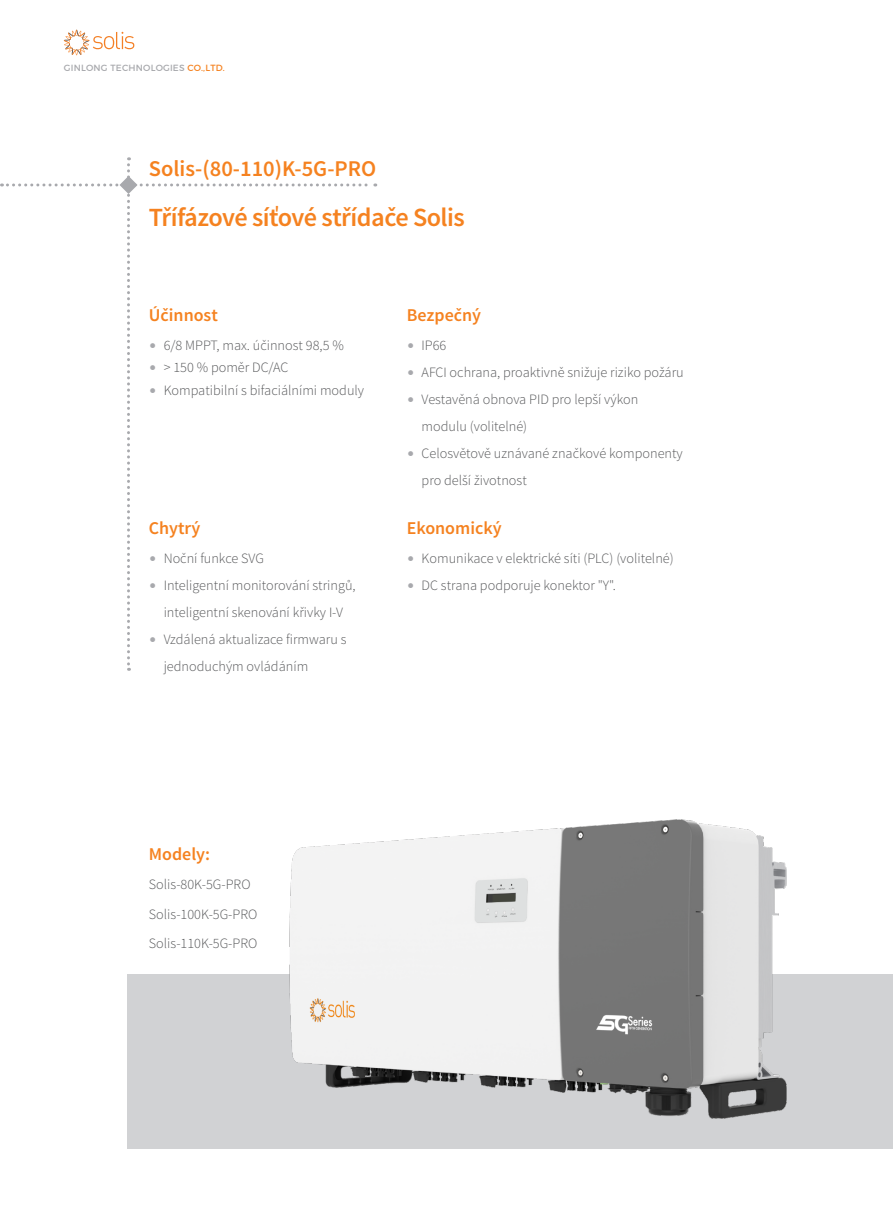
<style>
.page{position:relative;width:893px;height:1212px;background:#fff}
.page>*{position:absolute;margin:0;border:0;box-sizing:border-box;transform-origin:0 0}
.t1{font:600 26.25px "Source Sans Pro";letter-spacing:-.02em;color:#f58220}
.t2{font:600 22.5px "Source Sans Pro";color:#f58220}
.t3{font:600 18px "Source Sans Pro";color:#f58220}
.t4{font:300 14.25px/27px "Source Sans Pro";color:#57585a}
.t5{font:9px "Montserrat";letter-spacing:.025em;color:#a8a9ad}
.s1{color:#f58220}
.s2{color:#a8a9ad}
</style>
<div class="page">
<div style="left:128px;top:974px;width:765px;height:174px;background:#d1d2d4"></div>
<svg style="left:64px;top:30px;width:70px;height:25px"></svg>
<img style="left:289px;top:820px;width:498px;height:298px">
<svg style="left:1px;top:157px;width:375px;height:514px"></svg>
<p class="t5" style="left:64px;top:63px;width:163px">GINLONG TECHNOLOGIES <span class="s1">CO.,LTD.</span></p>
<h2 class="t2" style="left:149px;top:154px;width:229px">Solis-(80-110)K-5G-PRO</h2>
<h1 class="t1" style="left:149px;top:201px;width:317px">Třífázové síťové střídače Solis</h1>
<p class="t3" style="left:149px;top:304px;width:70px">Účinnost</p>
<p class="t3" style="left:407px;top:304px;width:76px">Bezpečný</p>
<p class="t4" style="left:149px;top:332px;width:196px"><span class="s2">•</span> 6/8 MPPT, max. účinnost 98,5 %</p>
<p class="t4" style="left:149px;top:354px;width:141px"><span class="s2">•</span> &gt; 150 % poměr DC/AC</p>
<p class="t4" style="left:149px;top:377px;width:217px"><span class="s2">•</span> Kompatibilní s bifaciálními moduly</p>
<p class="t3" style="left:149px;top:517px;width:53px">Chytrý</p>
<p class="t4" style="left:149px;top:545px;width:117px"><span class="s2">•</span> Noční funkce SVG</p>
<p class="t4" style="left:149px;top:572px;width:208px;text-align:center"><span class="s2">•</span> Inteligentní monitorování stringů, inteligentní skenování křivky I-V</p>
<p class="t4" style="left:164px;top:626px;width:184px;text-indent:-15px"><span class="s2">•</span> Vzdálená aktualizace firmwaru s jednoduchým ovládáním</p>
<p class="t4" style="left:407px;top:332px;width:41px"><span class="s2">•</span> IP66</p>
<p class="t4" style="left:407px;top:359px;width:279px"><span class="s2">•</span> AFCI ochrana, proaktivně snižuje riziko požáru</p>
<p class="t4" style="left:422px;top:386px;width:218px;text-indent:-15px"><span class="s2">•</span> Vestavěná obnova PID pro lepší výkon modulu (volitelné)</p>
<p class="t4" style="left:422px;top:440px;width:263px;text-indent:-15px"><span class="s2">•</span> Celosvětově uznávané značkové komponenty pro delší životnost</p>
<p class="t3" style="left:407px;top:517px;width:96px">Ekonomický</p>
<p class="t4" style="left:407px;top:545px;width:269px"><span class="s2">•</span> Komunikace v elektrické síti (PLC) (volitelné)</p>
<p class="t4" style="left:407px;top:572px;width:211px"><span class="s2">•</span> DC strana podporuje konektor "Y".</p>
<p class="t3" style="left:149px;top:843px;width:63px">Modely:</p>
<p class="t4" style="left:149px;top:870px;width:110px;line-height:29.5px">Solis-80K-5G-PRO<br>Solis-100K-5G-PRO<br>Solis-110K-5G-PRO</p>
</div>
